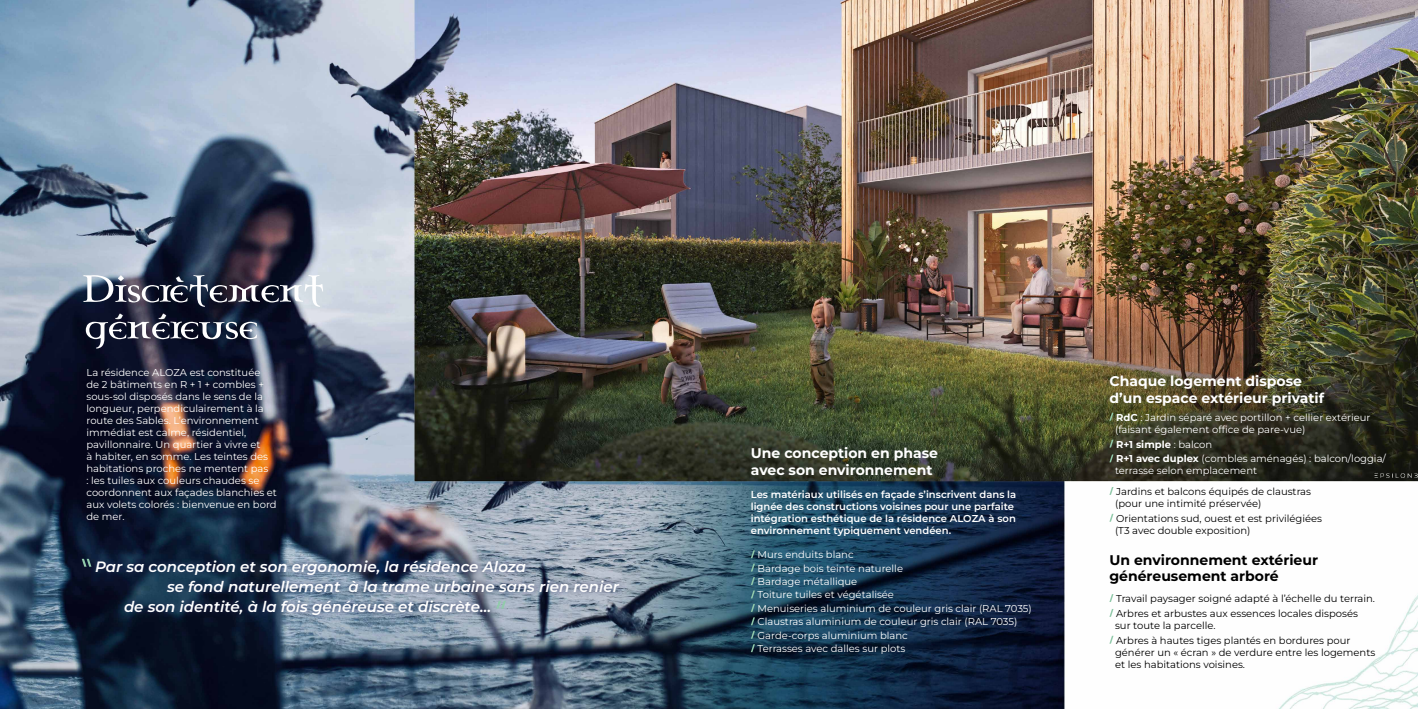
<style>
.page{position:relative;width:1418px;height:709px;background:#fff}
.page>*{position:absolute;margin:0;border:0;box-sizing:border-box;transform-origin:0 0}
.t1{font:italic 600 15px "Montserrat";color:#fff}
.t2{font:700 14px/16.8px "Montserrat";color:#fff}
.t3{font:700 14px/16.8px "Montserrat";color:#000}
.t4{font:10px/12px "Montserrat";color:#fff}
.t5{font:10px/12px "Montserrat";color:#000}
.t6{font:600 10px/12px "Montserrat";color:#fff}
.s1{font-weight:700}
</style>
<div class="page">
<img style="left:0;top:0;width:1417px;height:709px">
<svg style="left:1109px;top:413px;width:4px;height:7px"></svg>
<svg style="left:1109px;top:439px;width:4px;height:8px"></svg>
<svg style="left:1109px;top:454px;width:4px;height:8px"></svg>
<svg style="left:1109px;top:487px;width:4px;height:8px"></svg>
<svg style="left:1109px;top:514px;width:4px;height:7px"></svg>
<svg style="left:1109px;top:594px;width:4px;height:8px"></svg>
<svg style="left:1109px;top:609px;width:4px;height:8px"></svg>
<svg style="left:1109px;top:635px;width:4px;height:8px"></svg>
<svg style="left:750px;top:550px;width:5px;height:21px"></svg>
<svg style="left:750px;top:577px;width:5px;height:21px"></svg>
<svg style="left:750px;top:604px;width:5px;height:21px"></svg>
<svg style="left:750px;top:631px;width:5px;height:7px"></svg>
<svg style="left:750px;top:644px;width:5px;height:8px"></svg>
<svg style="left:86px;top:321px;width:171px;height:27px;background:#4c5061"></svg>
<svg style="left:83px;top:275px;width:240px;height:32px;background:#5e6171"></svg>
<div style="left:89px;top:554px;width:536px;height:67px;background:#292d5f;opacity:.75"></div>
<svg style="left:82px;top:559px;width:9px;height:7px"></svg>
<svg style="left:496px;top:601px;width:10px;height:7px"></svg>
<p class="t4" style="left:86px;top:366px;width:192px">La résidence ALOZA est constituée<br>de 2 bâtiments en R + 1 + combles + sous-sol disposés dans le sens de la longueur, perpendiculairement à la route des Sables. L’environnement immédiat est calme, résidentiel, pavillonnaire. Un quartier à vivre et<br>à habiter, en somme. Les teintes des habitations proches ne mentent pas<br>: les tuiles aux couleurs chaudes se coordonnent aux façades blanchies et aux volets colorés : bienvenue en bord de mer.</p>
<h2 class="t2" style="left:1109px;top:372px;width:216px">Chaque logement dispose d’un espace extérieur privatif</h2>
<p class="t4" style="left:1115px;top:411px;width:257px"><span class="s1">RdC</span> : Jardin séparé avec portillon + cellier extérieur (faisant également office de pare-vue)</p>
<p class="t4" style="left:1116px;top:436px;width:271px;line-height:14.8px"><span class="s1">R+1 simple</span> : balcon<br><span class="s1">R+1 avec duplex</span> (combles aménagés) : balcon/loggia/</p>
<p class="t4" style="left:1115px;top:464px;width:144px">terrasse selon emplacement</p>
<p class="t5" style="left:1115px;top:485px;width:197px">Jardins et balcons équipés de claustras (pour une intimité préservée)</p>
<p class="t5" style="left:1115px;top:512px;width:208px">Orientations sud, ouest et est privilégiées (T3 avec double exposition)</p>
<h2 class="t3" style="left:1109px;top:551px;width:210px">Un environnement extérieur généreusement arboré</h2>
<p class="t5" style="left:1116px;top:591px;width:260px;line-height:14.8px">Travail paysager soigné adapté à l’échelle du terrain.<br>Arbres et arbustes aux essences locales disposés</p>
<p class="t5" style="left:1115px;top:617px;width:237px;line-height:14.8px">sur toute la parcelle.<br>Arbres à hautes tiges plantés en bordures pour</p>
<p class="t5" style="left:1115px;top:646px;width:262px">générer un « écran » de verdure entre les logements et les habitations voisines.</p>
<h2 class="t2" style="left:750px;top:444px;width:189px">Une conception en phase avec son environnement</h2>
<p class="t6" style="left:750px;top:488px;width:267px">Les matériaux utilisés en façade s’inscrivent dans la lignée des constructions voisines pour une parfaite intégration esthétique de la résidence ALOZA à son environnement typiquement vendéen.</p>
<p class="t4" style="left:757px;top:547px;width:276px;line-height:13.4px">Murs enduits blanc<br>Bardage bois teinte naturelle<br>Bardage métallique<br>Toiture tuiles et végétalisée<br>Menuiseries aluminium de couleur gris clair (RAL 7035)<br>Claustras aluminium de couleur gris clair (RAL 7035)<br>Garde-corps aluminium blanc<br>Terrasses avec dalles sur plots</p>
<h1 class="t1" style="left:95px;top:556px;width:432px">Par sa conception et son ergonomie, la résidence Aloza</h1>
<h1 class="t1" style="left:167px;top:576px;width:453px">se fond naturellement à la trame urbaine sans rien renier</h1>
<h1 class="t1" style="left:124px;top:596px;width:368px">de son identité, à la fois généreuse et discrète…</h1>
</div>
